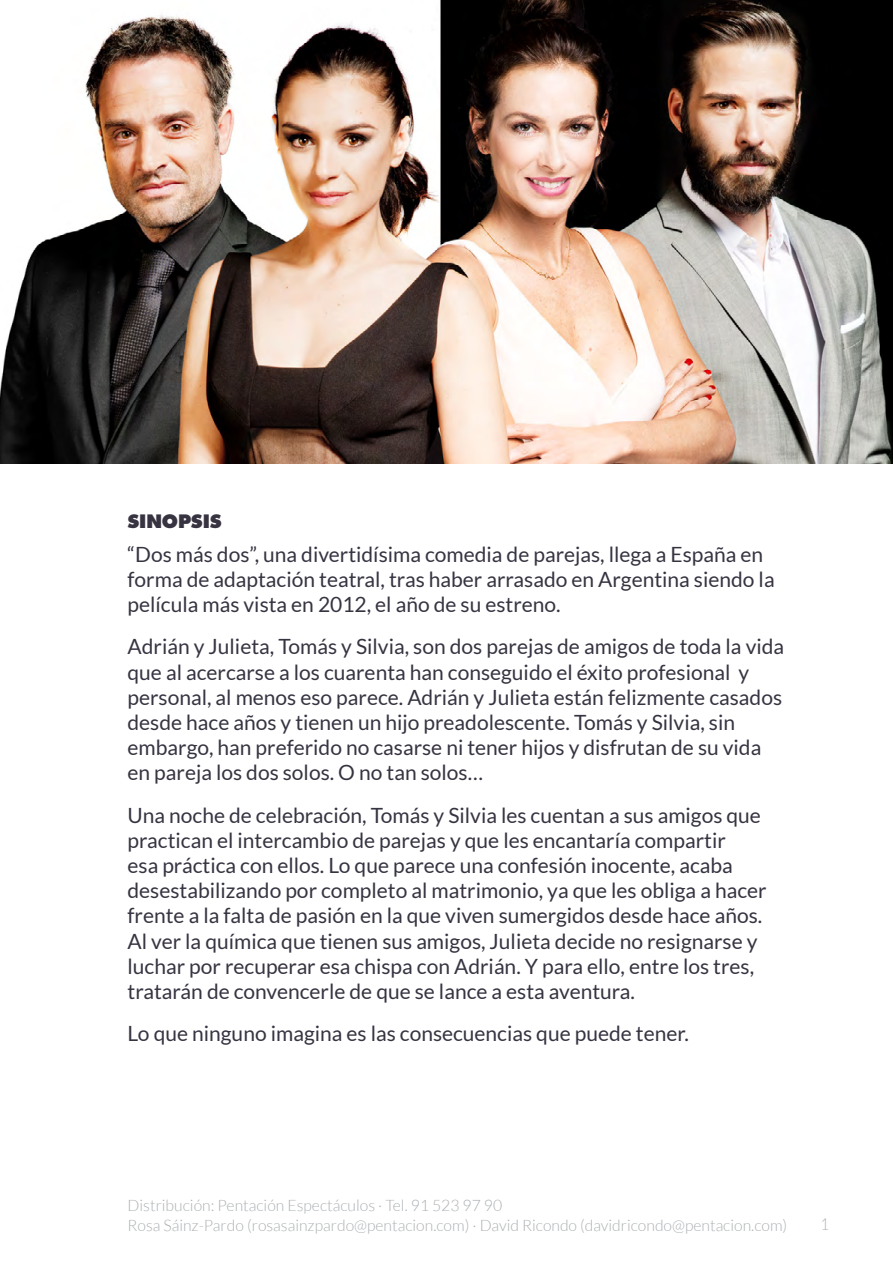
<style>
.page{position:relative;width:893px;height:1263px;background:#fff}
.page>*{position:absolute;margin:0;border:0;box-sizing:border-box;transform-origin:0 0}
.t1{font:21px/25.2px "Lato";color:#373341}
.t2{font:800 18px "Futura";letter-spacing:-.01em;color:#373341}
.t3{font:300 16.5px "Lato";color:#aab0b3;scale:.91 1}
.t4{font:300 15.75px/19.5px "Lato";color:#aab0b3}
</style>
<div class="page">
<img style="left:0;top:0;width:893px;height:463px">
<p class="t2" style="left:128px;top:510px;width:96px">SINOPSIS</p>
<p class="t1" style="left:128px;top:541px;width:649px">“Dos más dos”, una divertidísima comedia de parejas, llega a España en forma de adaptación teatral, tras haber arrasado en Argentina siendo la película más vista en 2012, el año de su estreno.</p>
<p class="t1" style="left:128px;top:634px;width:658px">Adrián y Julieta, Tomás y Silvia, son dos parejas de amigos de toda la vida que al acercarse a los cuarenta han conseguido el éxito profesional y personal, al menos eso parece. Adrián y Julieta están felizmente casados desde hace años y tienen un hijo preadolescente. Tomás y Silvia, sin embargo, han preferido no casarse ni tener hijos y disfrutan de su vida en pareja los dos solos. O no tan solos…</p>
<p class="t1" style="left:128px;top:802px;width:641px">Una noche de celebración, Tomás y Silvia les cuentan a sus amigos que practican el intercambio de parejas y que les encantaría compartir<br>esa práctica con ellos. Lo que parece una confesión inocente, acaba desestabilizando por completo al matrimonio, ya que les obliga a hacer frente a la falta de pasión en la que viven sumergidos desde hace años.<br>Al ver la química que tienen sus amigos, Julieta decide no resignarse y luchar por recuperar esa chispa con Adrián. Y para ello, entre los tres, tratarán de convencerle de que se lance a esta aventura.</p>
<p class="t1" style="left:128px;top:1021px;width:563px">Lo que ninguno imagina es las consecuencias que puede tener.</p>
<p class="t4" style="left:128px;top:1196px;width:661px">Distribución: Pentación Espectáculos · Tel. 91 523 97 90<br>Rosa Sáinz-Pardo (rosasainzpardo@pentacion.com) · David Ricondo (davidricondo@pentacion.com)</p>
<p class="t3" style="left:820px;top:1215px;width:11px">1</p>
</div>
